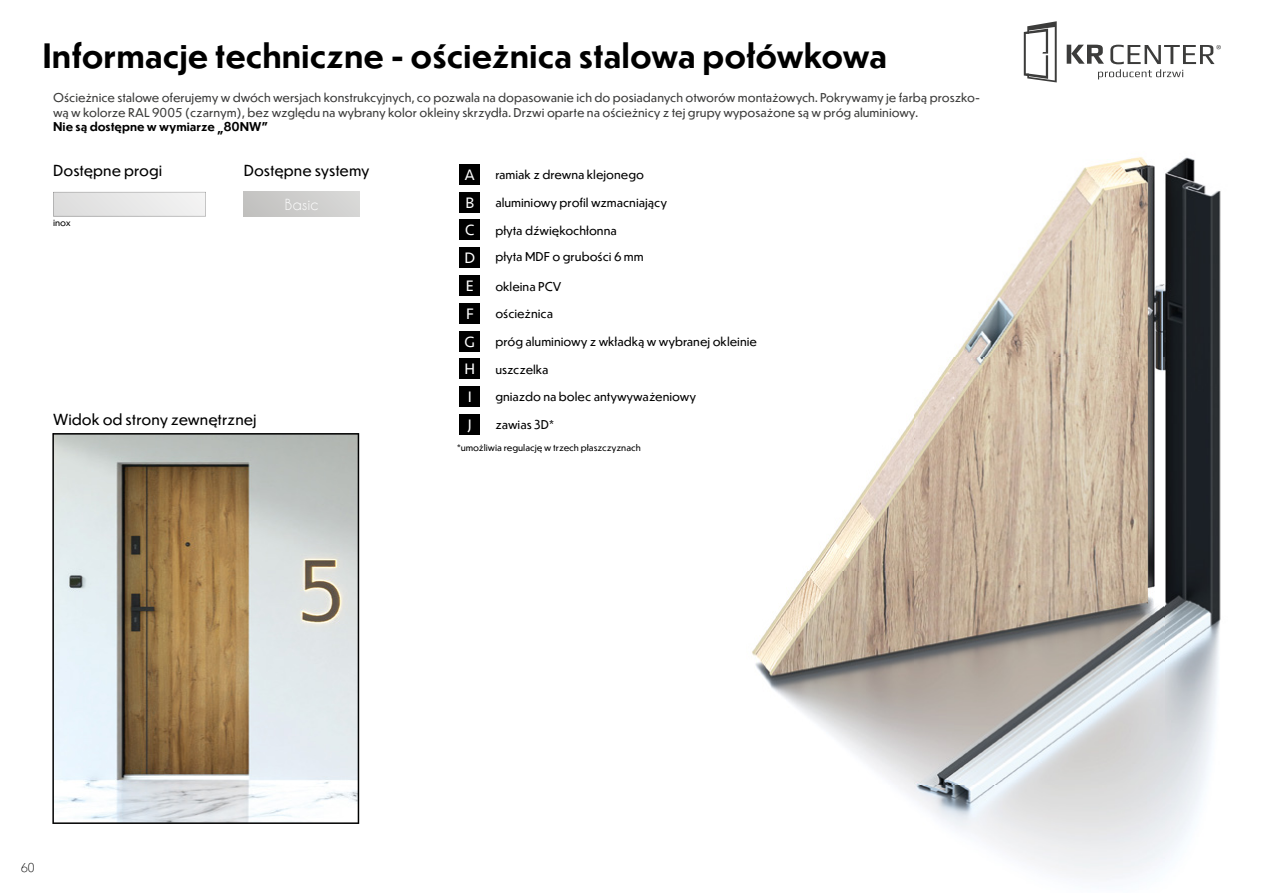
<style>
.page{position:relative;width:1263px;height:893px;background:#fff}
.page>*{position:absolute;margin:0;border:0;box-sizing:border-box;transform-origin:0 0}
.t1{font:700 33px "Dunbar Text";color:#000}
.t2{font:15.6px "Seravek";color:#fff}
.t3{font:15px "Dunbar Text";color:#000}
.t4{font:14.25px "Caviar Dreams";color:#fff}
.t5{font:12px/14.4px "Dunbar Text";color:#3c3c3b}
.t6{font:12px "Dunbar Text";color:#000}
.t7{font:700 12px "Dunbar Text";color:#000}
.t8{font:300 12px "Dunbar Low";color:#000}
.t9{font:9px "Dunbar Text";color:#000}
</style>
<div class="page">
<svg style="left:1024px;top:21px;width:33px;height:61px"></svg>
<svg style="left:1067px;top:45px;width:153px;height:34px"></svg>
<img style="left:752px;top:157px;width:469px;height:723px">
<div style="left:460px;top:164px;width:20px;height:21px;background:#000"></div>
<div style="left:460px;top:192px;width:20px;height:20px;background:#000"></div>
<div style="left:460px;top:220px;width:20px;height:20px;background:#000"></div>
<div style="left:460px;top:247px;width:20px;height:21px;background:#000"></div>
<div style="left:460px;top:275px;width:20px;height:21px;background:#000"></div>
<div style="left:460px;top:303px;width:20px;height:20px;background:#000"></div>
<div style="left:460px;top:331px;width:20px;height:20px;background:#000"></div>
<div style="left:460px;top:359px;width:20px;height:20px;background:#000"></div>
<div style="left:460px;top:386px;width:20px;height:21px;background:#000"></div>
<div style="left:460px;top:414px;width:20px;height:21px;background:#000"></div>
<svg style="left:53px;top:192px;width:153px;height:24px"></svg>
<div style="left:244px;top:192px;width:116px;height:24px;background:#cdcccb"></div>
<svg style="left:52px;top:433px;width:307px;height:391px"></svg>
<h1 class="t1" style="left:43px;top:32px;width:846px">Informacje techniczne - ościeżnica stalowa połówkowa</h1>
<p class="t5" style="left:53px;top:90px;width:928px">Ościeżnice stalowe oferujemy w dwóch wersjach konstrukcyjnych, co pozwala na dopasowanie ich do posiadanych otworów montażowych. Pokrywamy je farbą proszko&shy;wą w kolorze RAL 9005 (czarnym), bez względu na wybrany kolor okleiny skrzydła. Drzwi oparte na ościeżnicy z tej grupy wyposażone są w próg aluminiowy.</p>
<p class="t7" style="left:53px;top:118px;width:217px">Nie są dostępne w wymiarze „80NW”</p>
<p class="t3" style="left:53px;top:159px;width:111px">Dostępne progi</p>
<p class="t9" style="left:53px;top:216px;width:19px">inox</p>
<p class="t3" style="left:244px;top:159px;width:127px">Dostępne systemy</p>
<p class="t4" style="left:285px;top:196px;width:35px">Basic</p>
<p class="t3" style="left:53px;top:408px;width:205px">Widok od strony zewnętrznej</p>
<h2 class="t2" style="left:465px;top:163px;width:12px">A</h2>
<p class="t6" style="left:495px;top:166px;width:150px">ramiak z drewna klejonego</p>
<h2 class="t2" style="left:465px;top:190px;width:10px">B</h2>
<p class="t6" style="left:495px;top:194px;width:173px">aluminiowy profil wzmacniający</p>
<h2 class="t2" style="left:465px;top:218px;width:11px">C</h2>
<p class="t6" style="left:495px;top:221px;width:123px">płyta dźwiękochłonna</p>
<h2 class="t2" style="left:465px;top:246px;width:12px">D</h2>
<p class="t6" style="left:495px;top:247px;width:150px">płyta MDF o grubości 6 mm</p>
<h2 class="t2" style="left:466px;top:274px;width:9px">E</h2>
<p class="t6" style="left:495px;top:278px;width:68px">okleina PCV</p>
<h2 class="t2" style="left:466px;top:301px;width:9px">F</h2>
<p class="t6" style="left:495px;top:305px;width:59px">ościeżnica</p>
<h2 class="t2" style="left:465px;top:329px;width:12px">G</h2>
<p class="t6" style="left:495px;top:333px;width:263px">próg aluminiowy z wkładką w wybranej okleinie</p>
<h2 class="t2" style="left:464px;top:357px;width:12px">H</h2>
<p class="t6" style="left:495px;top:360px;width:55px">uszczelka</p>
<h2 class="t2" style="left:468px;top:385px;width:6px">I</h2>
<p class="t6" style="left:495px;top:388px;width:202px">gniazdo na bolec antywyważeniowy</p>
<h2 class="t2" style="left:468px;top:413px;width:5px">J</h2>
<p class="t6" style="left:495px;top:416px;width:60px">zawias 3D*</p>
<p class="t9" style="left:457px;top:441px;width:185px">*umożliwia regulację w trzech płaszczyznach</p>
<p class="t8" style="left:21px;top:859px;width:15px">60</p>
</div>
